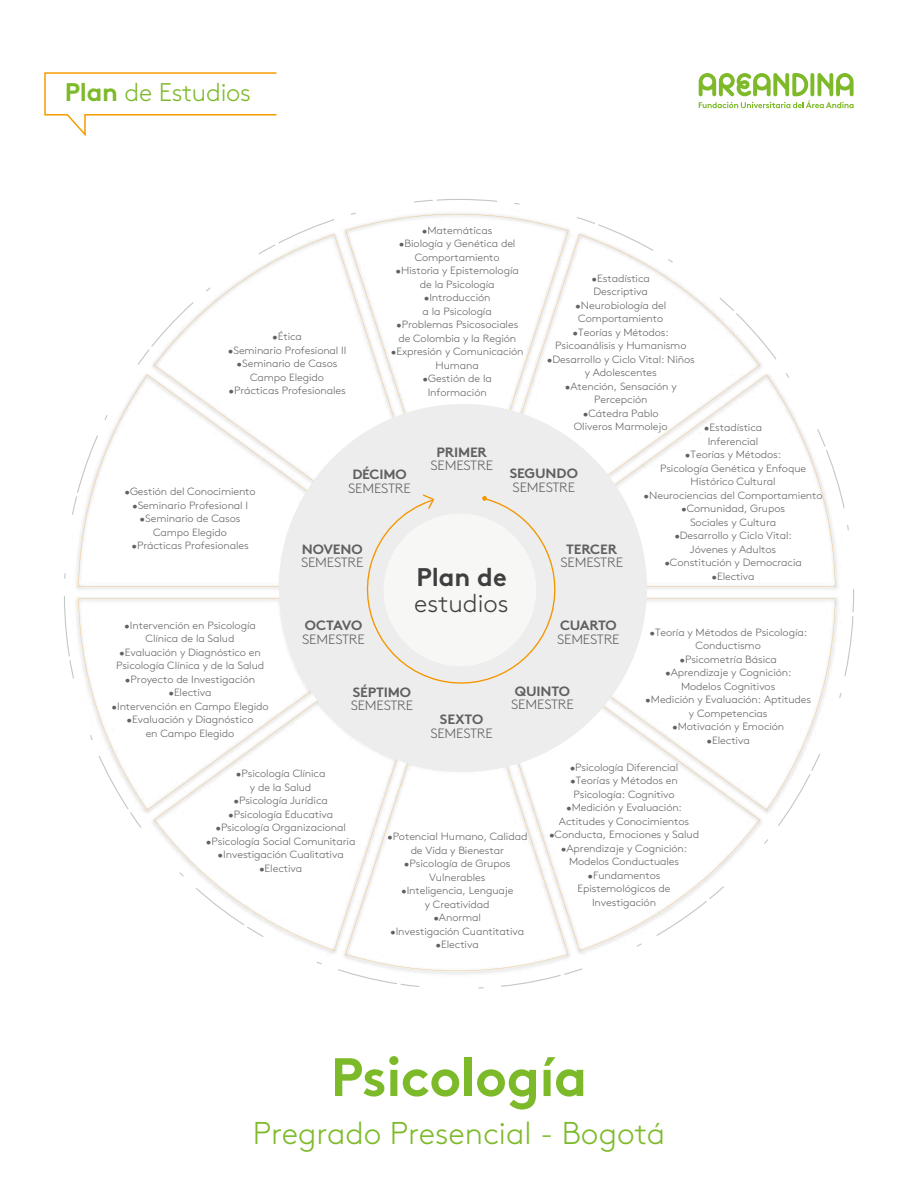
<style>
.page{position:relative;width:918px;height:1188px;background:#fff}
.page>*{position:absolute;margin:0;border:0;box-sizing:border-box;transform-origin:0 0}
.t1{font:700 54px "Brown Std";letter-spacing:-.01em;color:#7dba2a}
.t2{font:300 31.5px "Brown Std";color:#7dba2a}
.t3{font:300 25.5px "Brown Std";letter-spacing:-.01em;color:#7dba2a}
.t4{font:300 25.5px "Brown Std";color:#3f3f3f}
.t5{font:700 25.5px "Brown Std";color:#3f3f3f}
.t6{font:300 13.5px "Brown Std";letter-spacing:-.015em;color:#606060;scale:1.05 1}
.t7{font:700 13.5px "Brown Std";letter-spacing:-.015em;color:#606060;scale:1.05 1}
.t8{font:300 10.5px/13.5px "Brown Std";letter-spacing:-.01em;color:#616160;text-align:center;scale:1.05 1}
.s1{font-weight:700}
</style>
<div class="page">
<svg style="left:699px;top:73px;width:155px;height:35px"></svg>
<svg style="left:44px;top:72px;width:233px;height:65px"></svg>
<svg style="left:78px;top:375px;width:232px;height:212px"></svg>
<svg style="left:609px;top:598px;width:227px;height:212px"></svg>
<svg style="left:154px;top:701px;width:243px;height:250px"></svg>
<svg style="left:345px;top:761px;width:224px;height:210px"></svg>
<svg style="left:78px;top:598px;width:233px;height:212px"></svg>
<svg style="left:517px;top:700px;width:243px;height:251px"></svg>
<svg style="left:345px;top:214px;width:224px;height:201px"></svg>
<svg style="left:517px;top:234px;width:243px;height:196px"></svg>
<svg style="left:602px;top:375px;width:234px;height:212px"></svg>
<svg style="left:154px;top:234px;width:243px;height:251px"></svg>
<div style="left:279px;top:404px;width:368px;height:368px;background:#ededed;border-radius:50%"></div>
<svg style="left:366px;top:494px;width:190px;height:190px"></svg>
<h3 class="t3" style="left:65px;top:78px;width:188px"><span class="s1">Plan</span> de Estudios</h3>
<p class="t8" style="left:422px;top:224px;width:69px">•Matemáticas</p>
<p class="t8" style="left:399px;top:237px;width:112px">•Biología y Genética del<br>Comportamiento</p>
<p class="t8" style="left:396px;top:264px;width:119px">•Historia y Epistemología de la Psicología</p>
<p class="t8" style="left:423px;top:291px;width:67px;text-align:left">•Introducción a la Psicología</p>
<p class="t8" style="left:396px;top:318px;width:118px;text-align:left">•Problemas Psicosociales de Colombia y la Región</p>
<p class="t8" style="left:391px;top:345px;width:128px">•Expresión y Comunicación<br>Humana</p>
<p class="t8" style="left:423px;top:372px;width:68px">•Gestión de la<br>Información</p>
<p class="t8" style="left:592px;top:271px;width:57px;text-align:left">•Estadística<br>Descriptiva</p>
<p class="t8" style="left:575px;top:298px;width:88px;text-align:left">•Neurobiología del<br>Comportamiento</p>
<p class="t8" style="left:555px;top:325px;width:126px">•Teorías y Métodos:<br>Psicoanálisis y Humanismo</p>
<p class="t8" style="left:547px;top:352px;width:142px">•Desarrollo y Ciclo Vital: Niños y Adolescentes</p>
<p class="t8" style="left:565px;top:379px;width:108px">•Atención, Sensación y<br>Percepción</p>
<p class="t8" style="left:574px;top:406px;width:91px">•Cátedra Pablo<br>Oliveros Marmolejo</p>
<p class="t8" style="left:272px;top:330px;width:30px">•Ética</p>
<p class="t8" style="left:228px;top:343px;width:115px">•Seminario Profesional II</p>
<p class="t8" style="left:237px;top:357px;width:98px">•Seminario de Casos<br>Campo Elegido</p>
<p class="t8" style="left:228px;top:384px;width:113px">•Prácticas Profesionales</p>
<p class="t8" style="left:704px;top:421px;width:57px">•Estadística<br>Inferencial</p>
<p class="t8" style="left:660px;top:448px;width:141px">•Teorías y Métodos:<br>Psicología Genética y Enfoque<br>Histórico Cultural</p>
<p class="t8" style="left:644px;top:488px;width:172px">•Neurociencias del Comportamiento</p>
<p class="t8" style="left:681px;top:502px;width:101px">•Comunidad, Grupos<br>Sociales y Cultura</p>
<p class="t8" style="left:674px;top:529px;width:114px">•Desarrollo y Ciclo Vital:<br>Jóvenes y Adultos</p>
<p class="t8" style="left:664px;top:556px;width:133px">•Constitución y Democracia</p>
<p class="t8" style="left:711px;top:569px;width:43px">•Electiva</p>
<p class="t7" style="left:436px;top:444px;width:50px">PRIMER</p>
<p class="t6" style="left:431px;top:458px;width:61px">SEMESTRE</p>
<p class="t7" style="left:352px;top:466px;width:53px">DÉCIMO</p>
<p class="t6" style="left:348px;top:481px;width:61px">SEMESTRE</p>
<p class="t7" style="left:510px;top:465px;width:66px">SEGUNDO</p>
<p class="t6" style="left:513px;top:480px;width:61px">SEMESTRE</p>
<p class="t8" style="left:124px;top:485px;width:127px">•Gestión del Conocimiento</p>
<p class="t8" style="left:132px;top:498px;width:112px">•Seminario Profesional I</p>
<p class="t8" style="left:140px;top:512px;width:98px">•Seminario de Casos<br>Campo Elegido</p>
<p class="t8" style="left:131px;top:539px;width:113px">•Prácticas Profesionales</p>
<p class="t7" style="left:566px;top:541px;width:50px">TERCER</p>
<p class="t6" style="left:561px;top:555px;width:61px">SEMESTRE</p>
<p class="t7" style="left:302px;top:541px;width:59px">NOVENO</p>
<p class="t6" style="left:301px;top:555px;width:61px">SEMESTRE</p>
<h3 class="t5" style="left:416px;top:561px;width:92px">Plan de</h3>
<h3 class="t4" style="left:414px;top:589px;width:96px">estudios</h3>
<p class="t7" style="left:305px;top:617px;width:56px">OCTAVO</p>
<p class="t6" style="left:302px;top:632px;width:61px">SEMESTRE</p>
<p class="t7" style="left:560px;top:617px;width:55px">CUARTO</p>
<p class="t6" style="left:557px;top:632px;width:61px">SEMESTRE</p>
<p class="t8" style="left:124px;top:619px;width:127px">•Intervención en Psicología<br>Clínica de la Salud</p>
<p class="t8" style="left:116px;top:646px;width:143px;text-align:left">•Evaluación y Diagnóstico en<br>Psicología Clínica y de la Salud</p>
<p class="t8" style="left:125px;top:673px;width:125px">•Proyecto de Investigación</p>
<p class="t8" style="left:168px;top:686px;width:43px">•Electiva</p>
<p class="t8" style="left:112px;top:700px;width:151px">•Intervención en Campo Elegido</p>
<p class="t8" style="left:127px;top:713px;width:122px">•Evaluación y Diagnóstico en Campo Elegido</p>
<p class="t8" style="left:649px;top:625px;width:152px">•Teoría y Métodos de Psicología:<br>Conductismo</p>
<p class="t8" style="left:679px;top:652px;width:94px">•Psicometría Básica</p>
<p class="t8" style="left:665px;top:666px;width:122px">•Aprendizaje y Cognición:<br>Modelos Cognitivos</p>
<p class="t8" style="left:645px;top:693px;width:160px">•Medición y Evaluación: Aptitudes y Competencias</p>
<p class="t8" style="left:672px;top:720px;width:108px">•Motivación y Emoción</p>
<p class="t8" style="left:707px;top:733px;width:43px">•Electiva</p>
<p class="t8" style="left:570px;top:761px;width:105px">•Psicología Diferencial</p>
<p class="t8" style="left:570px;top:774px;width:104px">•Teorías y Métodos en<br>Psicología: Cognitivo</p>
<p class="t8" style="left:559px;top:801px;width:126px">•Medición y Evaluación:<br>Actitudes y Conocimientos</p>
<p class="t8" style="left:549px;top:828px;width:144px">•Conducta, Emociones y Salud</p>
<p class="t8" style="left:561px;top:842px;width:122px">•Aprendizaje y Cognición:<br>Modelos Conductuales</p>
<p class="t8" style="left:577px;top:869px;width:90px">•Fundamentos<br>Epistemológicos de<br>Investigación</p>
<p class="t7" style="left:353px;top:684px;width:57px">SÉPTIMO</p>
<p class="t6" style="left:351px;top:698px;width:61px">SEMESTRE</p>
<p class="t7" style="left:515px;top:683px;width:54px">QUINTO</p>
<p class="t6" style="left:511px;top:697px;width:61px">SEMESTRE</p>
<p class="t7" style="left:440px;top:711px;width:43px">SEXTO</p>
<p class="t6" style="left:430px;top:725px;width:61px">SEMESTRE</p>
<p class="t8" style="left:236px;top:767px;width:87px">•Psicología Clínica y de la Salud</p>
<p class="t8" style="left:233px;top:794px;width:91px">•Psicología Jurídica</p>
<p class="t8" style="left:228px;top:807px;width:102px">•Psicología Educativa</p>
<p class="t8" style="left:215px;top:821px;width:126px">•Psicología Organizacional</p>
<p class="t8" style="left:206px;top:834px;width:144px">•Psicología Social Comunitaria</p>
<p class="t8" style="left:218px;top:848px;width:122px">•Investigación Cualitativa</p>
<p class="t8" style="left:259px;top:861px;width:43px">•Electiva</p>
<p class="t8" style="left:387px;top:830px;width:135px">•Potencial Humano, Calidad de Vida y Bienestar</p>
<p class="t8" style="left:404px;top:857px;width:103px">•Psicología de Grupos<br>Vulnerables</p>
<p class="t8" style="left:401px;top:884px;width:109px">•Inteligencia, Lenguaje y Creatividad</p>
<p class="t8" style="left:433px;top:911px;width:47px">•Anormal</p>
<p class="t8" style="left:390px;top:925px;width:129px">•Investigación Cuantitativa</p>
<p class="t8" style="left:436px;top:938px;width:43px">•Electiva</p>
<h1 class="t1" style="left:331px;top:1044px;width:258px">Psicología</h1>
<h2 class="t2" style="left:253px;top:1115px;width:414px">Pregrado Presencial - Bogotá</h2>
</div>
